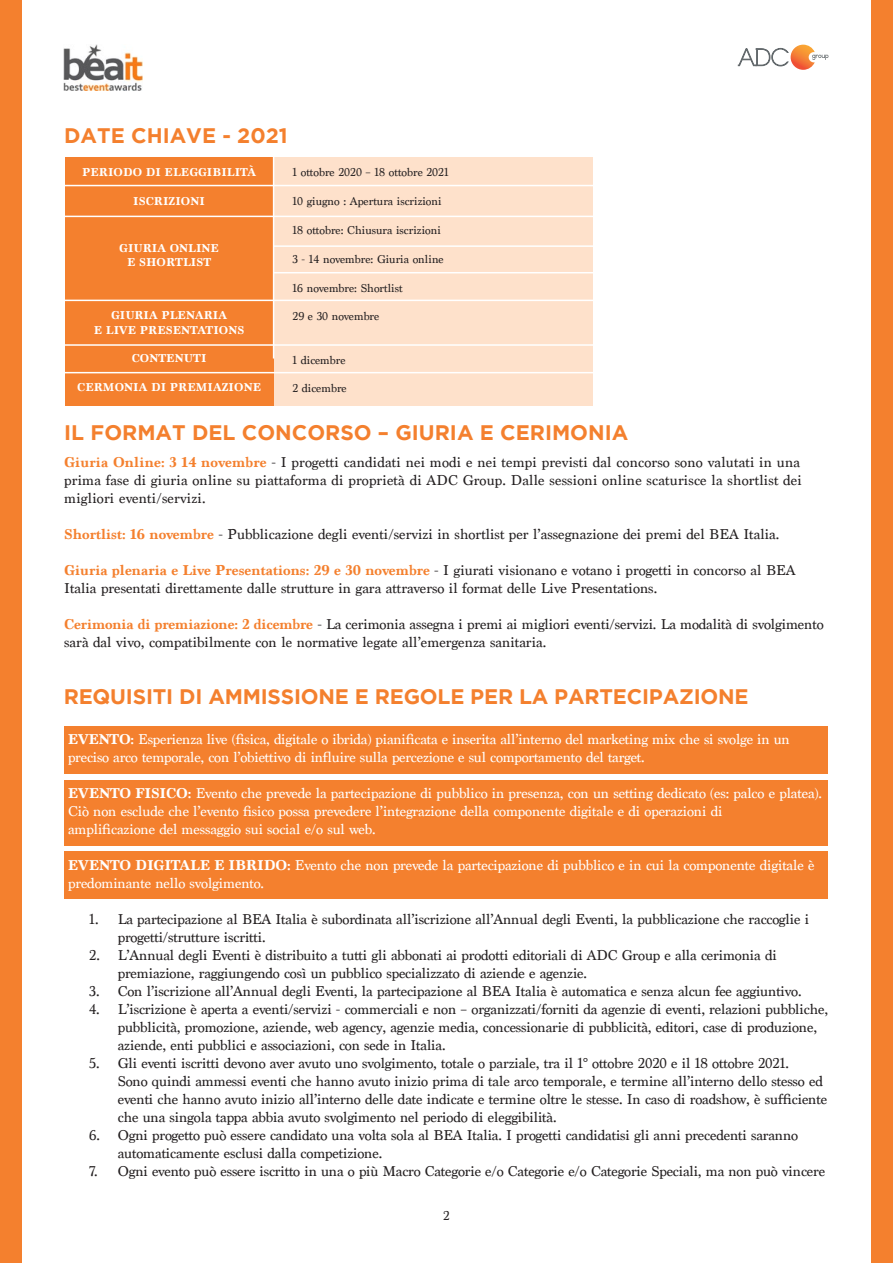
<style>
.page{position:relative;width:893px;height:1263px;background:#fff}
.page>*{position:absolute;margin:0;border:0;box-sizing:border-box;transform-origin:0 0}
.t1{font:700 21px "Gotham";letter-spacing:-.005em;color:#f4802e}
.t2{font:15px/18px "Marion";letter-spacing:-.01em;color:#231f20}
.t3{font:15px "Marion";letter-spacing:-.01em;color:#fff}
.t4{font:13.5px "Marion";color:#231f20}
.t5{font:12px "Marion";color:#231f20}
.t6{font:700 12px "Marion";letter-spacing:.01em;color:#fff}
.s1{font-weight:700;color:#f4802e}
.s2{font-weight:700}
</style>
<div class="page">
<div style="left:65px;top:851px;width:763px;height:47px;background:#f4802e"></div>
<div style="left:65px;top:780px;width:763px;height:65px;background:#f4802e"></div>
<div style="left:872px;top:0;width:21px;height:1263px;background:#f4802e"></div>
<div style="left:0;top:0;width:21px;height:1263px;background:#f4802e"></div>
<div style="left:65px;top:726px;width:763px;height:47px;background:#f4802e"></div>
<div style="left:188px;top:157px;width:405px;height:249px;background:#fee1cb"></div>
<div style="left:65px;top:157px;width:208px;height:249px;background:#f4802e"></div>
<hr style="left:65px;top:185px;width:766px;height:1px;background:#fff">
<hr style="left:65px;top:216px;width:765px;height:1px;background:#fff">
<hr style="left:273px;top:245px;width:557px;height:2px;background:#fff">
<hr style="left:273px;top:272px;width:557px;height:1px;background:#fff">
<hr style="left:65px;top:300px;width:765px;height:1px;background:#fff">
<hr style="left:64px;top:344px;width:767px;height:2px;background:#fff">
<hr style="left:273px;top:156px;width:1px;height:202px;background:#fff">
<img style="left:64px;top:45px;width:78px;height:45px">
<svg style="left:737px;top:45px;width:91px;height:25px"></svg>
<hr style="left:64px;top:372px;width:767px;height:1px;background:#fff">
<p class="t1" style="left:64px;top:123px;width:225px">DATE CHIAVE - 2021</p>
<p class="t6" style="left:82px;top:165px;width:175px">PERIODO DI ELEGGIBILITÀ</p>
<p class="t6" style="left:133px;top:194px;width:73px">ISCRIZIONI</p>
<p class="t6" style="left:119px;top:241px;width:101px">GIURIA ONLINE</p>
<p class="t6" style="left:127px;top:255px;width:85px">E SHORTLIST</p>
<p class="t6" style="left:111px;top:308px;width:118px">GIURIA PLENARIA</p>
<p class="t6" style="left:94px;top:323px;width:152px">E LIVE PRESENTATIONS</p>
<p class="t6" style="left:132px;top:351px;width:76px">CONTENUTI</p>
<p class="t6" style="left:77px;top:380px;width:185px">CERMONIA DI PREMIAZIONE</p>
<p class="t5" style="left:292px;top:165px;width:158px">1 ottobre 2020 – 18 ottobre 2021</p>
<p class="t5" style="left:292px;top:194px;width:151px">10 giugno : Apertura iscrizioni</p>
<p class="t5" style="left:292px;top:223px;width:150px">18 ottobre: Chiusura iscrizioni</p>
<p class="t5" style="left:292px;top:252px;width:153px">3 - 14 novembre: Giuria online</p>
<p class="t5" style="left:292px;top:281px;width:112px">16 novembre: Shortlist</p>
<p class="t5" style="left:292px;top:309px;width:88px">29 e 30 novembre</p>
<p class="t5" style="left:292px;top:353px;width:55px">1 dicembre</p>
<p class="t5" style="left:292px;top:381px;width:56px">2 dicembre</p>
<p class="t1" style="left:64px;top:420px;width:566px">IL FORMAT DEL CONCORSO – GIURIA E CERIMONIA</p>
<p class="t2" style="left:64px;top:453px;width:739px;text-align:justify"><span class="s1">Giuria Online: 3 14 novembre</span> - I progetti candidati nei modi e nei tempi previsti dal concorso sono valutati in una prima fase di giuria online su piattaforma di proprietà di ADC Group. Dalle sessioni online scaturisce la shortlist dei migliori eventi/servizi.</p>
<p class="t2" style="left:64px;top:525px;width:717px"><span class="s1">Shortlist: 16 novembre</span> - Pubblicazione degli eventi/servizi in shortlist per l’assegnazione dei premi del BEA Italia.</p>
<p class="t2" style="left:64px;top:561px;width:733px"><span class="s1">Giuria plenaria e Live Presentations: 29 e 30 novembre</span> - I giurati visionano e votano i progetti in concorso al BEA<br>Italia presentati direttamente dalle strutture in gara attraverso il format delle Live Presentations.</p>
<p class="t2" style="left:64px;top:615px;width:761px"><span class="s1">Cerimonia di premiazione: 2 dicembre</span> - La cerimonia assegna i premi ai migliori eventi/servizi. La modalità di svolgimento sarà dal vivo, compatibilmente con le normative legate all’emergenza sanitaria.</p>
<p class="t1" style="left:64px;top:685px;width:686px">REQUISITI DI AMMISSIONE E REGOLE PER LA PARTECIPAZIONE</p>
<p class="t3" style="left:68px;top:730px;width:723px"><span class="s2">EVENTO:</span> Esperienza live (fisica, digitale o ibrida) pianificata e inserita all’interno del marketing mix che si svolge in un</p>
<p class="t3" style="left:68px;top:748px;width:578px">preciso arco temporale, con l’obiettivo di influire sulla percezione e sul comportamento del target.</p>
<p class="t3" style="left:68px;top:784px;width:756px"><span class="s2">EVENTO FISICO:</span> Evento che prevede la partecipazione di pubblico in presenza, con un setting dedicato (es: palco e platea).</p>
<p class="t3" style="left:68px;top:802px;width:656px">Ciò non esclude che l’evento fisico possa prevedere l’integrazione della componente digitale e di operazioni di</p>
<p class="t3" style="left:68px;top:820px;width:309px">amplificazione del messaggio sui social e/o sul web.</p>
<p class="t3" style="left:68px;top:856px;width:748px"><span class="s2">EVENTO DIGITALE E IBRIDO:</span> Evento che non prevede la partecipazione di pubblico e in cui la componente digitale è</p>
<p class="t3" style="left:68px;top:874px;width:198px">predominante nello svolgimento.</p>
<p class="t2" style="left:118px;top:910px;width:693px;text-indent:-28px">1. La partecipazione al BEA Italia è subordinata all’iscrizione all’Annual degli Eventi, la pubblicazione che raccoglie i progetti/strutture iscritti.</p>
<p class="t2" style="left:89px;top:946px;width:689px">2. L’Annual degli Eventi è distribuito a tutti gli abbonati ai prodotti editoriali di ADC Group e alla cerimonia di</p>
<p class="t2" style="left:118px;top:964px;width:471px">premiazione, raggiungendo così un pubblico specializzato di aziende e agenzie.</p>
<p class="t2" style="left:89px;top:982px;width:714px">3. Con l’iscrizione all’Annual degli Eventi, la partecipazione al BEA Italia è automatica e senza alcun fee aggiuntivo.</p>
<p class="t2" style="left:89px;top:1000px;width:740px">4. L’iscrizione è aperta a eventi/servizi - commerciali e non – organizzati/forniti da agenzie di eventi, relazioni pubbliche,</p>
<p class="t2" style="left:118px;top:1018px;width:701px">pubblicità, promozione, aziende, web agency, agenzie media, concessionarie di pubblicità, editori, case di produzione,</p>
<p class="t2" style="left:118px;top:1036px;width:329px">aziende, enti pubblici e associazioni, con sede in Italia.</p>
<p class="t2" style="left:89px;top:1054px;width:701px">5. Gli eventi iscritti devono aver avuto uno svolgimento, totale o parziale, tra il 1° ottobre 2020 e il 18 ottobre 2021.</p>
<p class="t2" style="left:118px;top:1072px;width:707px">Sono quindi ammessi eventi che hanno avuto inizio prima di tale arco temporale, e termine all’interno dello stesso ed</p>
<p class="t2" style="left:118px;top:1090px;width:711px">eventi che hanno avuto inizio all’interno delle date indicate e termine oltre le stesse. In caso di roadshow, è sufficiente</p>
<p class="t2" style="left:118px;top:1108px;width:440px">che una singola tappa abbia avuto svolgimento nel periodo di eleggibilità.</p>
<p class="t2" style="left:89px;top:1126px;width:710px">6. Ogni progetto può essere candidato una volta sola al BEA Italia. I progetti candidatisi gli anni precedenti saranno</p>
<p class="t2" style="left:118px;top:1144px;width:266px">automaticamente esclusi dalla competizione.</p>
<p class="t2" style="left:89px;top:1162px;width:737px">7. Ogni evento può essere iscritto in una o più Macro Categorie e/o Categorie e/o Categorie Speciali, ma non può vincere</p>
<p class="t4" style="left:443px;top:1208px;width:8px">2</p>
</div>
